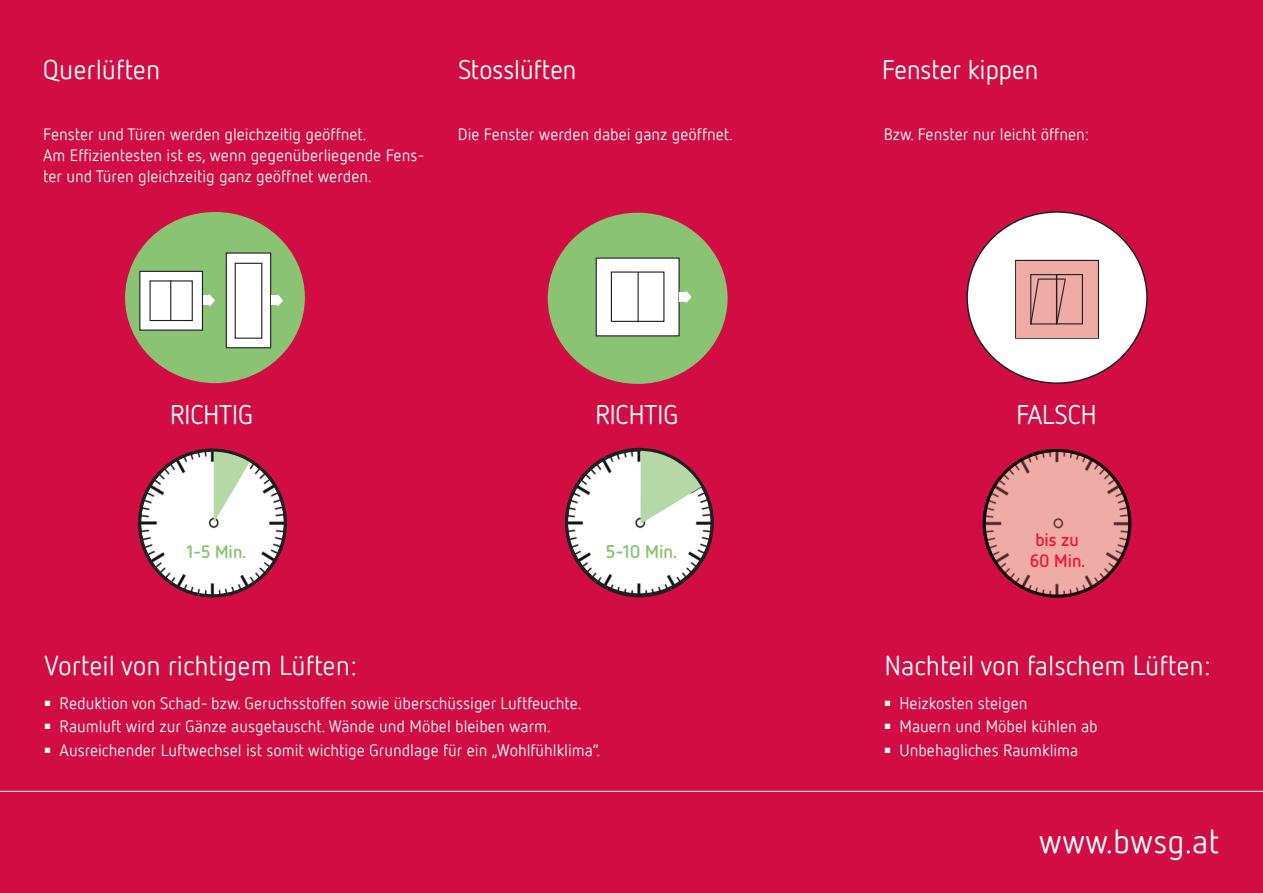
<style>
.page{position:relative;width:1263px;height:893px;background:#d20d44}
.page>*{position:absolute;margin:0;border:0;box-sizing:border-box;transform-origin:0 0}
.t1{font:33px "Netto Offc";color:#fff}
.t2{font:27px "Netto Offc";color:#fff}
.t3{font:27px "Netto OT";color:#fff}
.t4{font:700 18.45px "Netto OT";color:#89c373}
.t5{font:700 18px/21.6px "Netto OT";color:#ed1a3c;text-align:center}
.t6{font:700 18px "Netto OT";color:#89c373}
.t7{font:16.5px/21.1px "Netto Offc";color:#fff}
</style>
<div class="page">
<div style="left:125px;top:212px;width:180px;height:171px;background:#89c373;border-radius:50%"></div>
<div style="left:140px;top:271px;width:62px;height:59px;background:#fff"></div>
<div style="left:139px;top:271px;width:64px;height:60px;border:1px solid #231f20"></div>
<div style="left:150px;top:280px;width:43px;height:41px;border:1px solid #231f20"></div>
<hr style="left:170px;top:280px;width:1px;height:41px;background:#231f20">
<div style="left:226px;top:253px;width:45px;height:95px;background:#fff"></div>
<div style="left:226px;top:252px;width:45px;height:96px;border:1px solid #231f20"></div>
<div style="left:235px;top:263px;width:27px;height:76px;border:1px solid #231f20"></div>
<div style="left:203px;top:296px;width:6px;height:9px;background:#fff"></div>
<div style="left:271px;top:296px;width:6px;height:9px;background:#fff"></div>
<svg style="left:209px;top:294px;width:6px;height:13px"></svg>
<svg style="left:277px;top:294px;width:6px;height:13px"></svg>
<img style="left:140px;top:450px;width:145px;height:146px;border-radius:73px">
<svg style="left:214px;top:449px;width:37px;height:74px;background:#d2dac4"></svg>
<hr style="left:0;top:791px;width:1263px;height:1px;background:#fff">
<div style="left:548px;top:213px;width:179px;height:171px;background:#89c373;border-radius:50%"></div>
<div style="left:596px;top:258px;width:83px;height:78px;background:#fff"></div>
<div style="left:596px;top:258px;width:84px;height:78px;border:1px solid #231f20"></div>
<div style="left:611px;top:271px;width:53px;height:51px;border:1px solid #231f20"></div>
<hr style="left:637px;top:272px;width:2px;height:50px;background:#231f20">
<div style="left:680px;top:292px;width:6px;height:9px;background:#fff"></div>
<svg style="left:686px;top:291px;width:6px;height:12px"></svg>
<svg style="left:966px;top:211px;width:182px;height:173px"></svg>
<svg style="left:983px;top:449px;width:148px;height:149px"></svg>
<img style="left:984px;top:450px;width:146px;height:146px">
<img style="left:986px;top:452px;width:142px;height:143px">
<svg style="left:984px;top:450px;width:73px;height:73px;fill:#efaba6"></svg>
<img style="left:566px;top:450px;width:146px;height:146px;border-radius:73px">
<div style="left:138px;top:449px;width:149px;height:148px;border:3px solid #231f20;border-radius:50%"></div>
<svg style="left:634px;top:447px;width:77px;height:77px"></svg>
<div style="left:565px;top:448px;width:149px;height:148px;border:3px solid #231f20;border-radius:50%"></div>
<h2 class="t2" style="left:43px;top:53px;width:119px">Querlüften</h2>
<h2 class="t3" style="left:458px;top:53px;width:119px">Stosslüften</h2>
<h2 class="t3" style="left:882px;top:52px;width:158px">Fenster kippen</h2>
<p class="t7" style="left:43px;top:123px;width:383px">Fenster und Türen werden gleichzeitig geöffnet.<br>Am Effizientesten ist es, wenn gegenüberliegende Fens&shy;ter und Türen gleichzeitig ganz geöffnet werden.</p>
<p class="t7" style="left:458px;top:123px;width:277px">Die Fenster werden dabei ganz geöffnet.</p>
<p class="t7" style="left:884px;top:123px;width:207px">Bzw. Fenster nur leicht öffnen:</p>
<h2 class="t3" style="left:170px;top:398px;width:84px">RICHTIG</h2>
<h2 class="t3" style="left:595px;top:398px;width:84px">RICHTIG</h2>
<h2 class="t3" style="left:1016px;top:398px;width:82px">FALSCH</h2>
<p class="t6" style="left:186px;top:540px;width:61px">1-5 Min.</p>
<p class="t4" style="left:606px;top:540px;width:72px">5-10 Min.</p>
<p class="t5" style="left:1030px;top:528px;width:57px">bis zu<br>60 Min.</p>
<h2 class="t2" style="left:45px;top:649px;width:314px">Vorteil von richtigem Lüften:</h2>
<p class="t7" style="left:45px;top:692px;width:538px"><sup>■</sup> Reduktion von Schad- bzw. Geruchsstoffen sowie überschüssiger Luftfeuchte.</p>
<p class="t7" style="left:45px;top:715px;width:508px"><sup>■</sup> Raumluft wird zur Gänze ausgetauscht. Wände und Möbel bleiben warm.</p>
<p class="t7" style="left:45px;top:739px;width:557px"><sup>■</sup> Ausreichender Luftwechsel ist somit wichtige Grundlage für ein „Wohlfühlklima“.</p>
<h2 class="t2" style="left:884px;top:649px;width:327px">Nachteil von falschem Lüften:</h2>
<p class="t7" style="left:884px;top:692px;width:144px"><sup>■</sup> Heizkosten steigen</p>
<p class="t7" style="left:884px;top:715px;width:215px"><sup>■</sup> Mauern und Möbel kühlen ab</p>
<p class="t7" style="left:884px;top:739px;width:195px"><sup>■</sup> Unbehagliches Raumklima</p>
<h1 class="t1" style="left:1039px;top:821px;width:181px">www.bwsg.at</h1>
</div>
